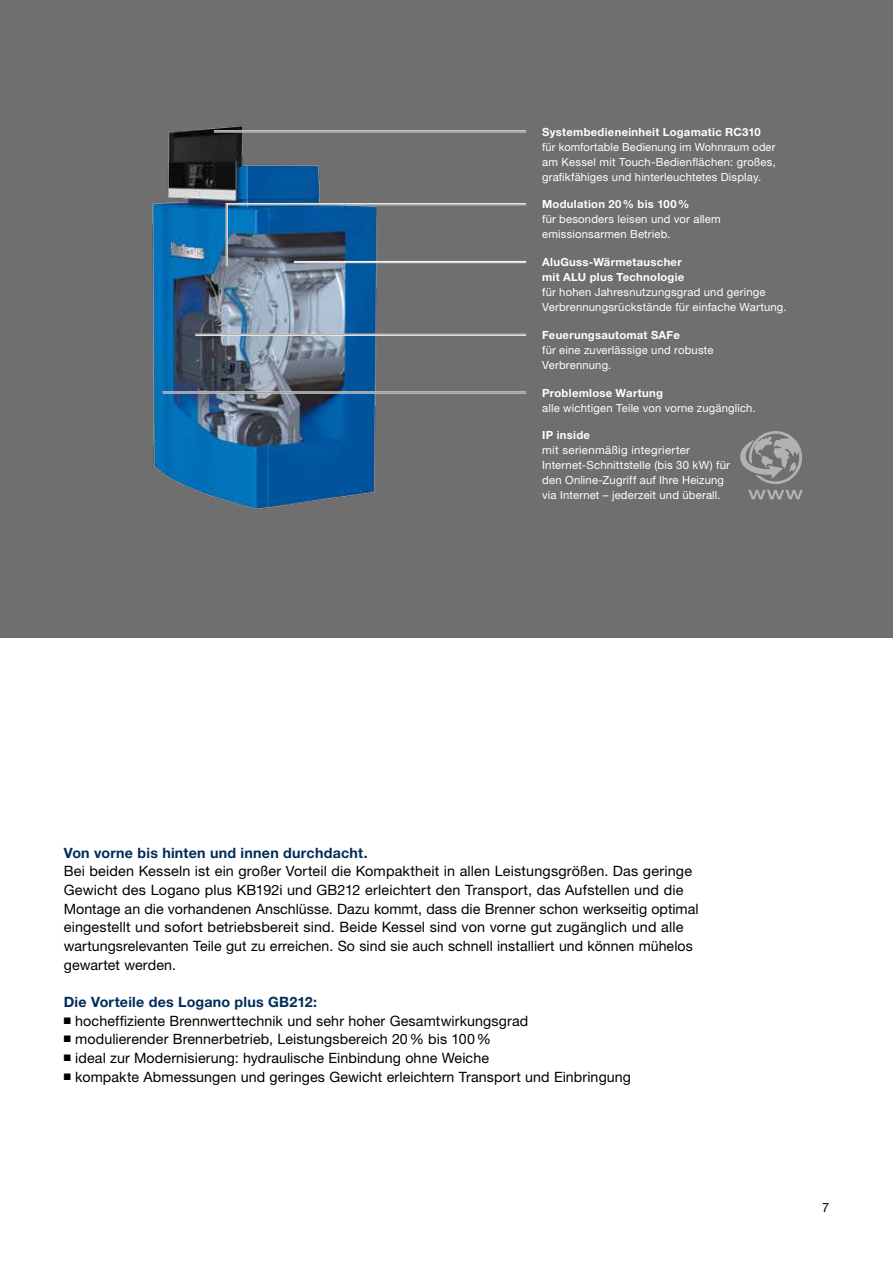
<style>
.page{position:relative;width:893px;height:1263px;background:#fff}
.page>*{position:absolute;margin:0;border:0;box-sizing:border-box;transform-origin:0 0}
.t1{font:14.25px/18.6px "Helvetica Neue LT Pro";letter-spacing:.01em;color:#000}
.t2{font:700 14.25px "Helvetica Neue LT Pro";letter-spacing:.015em;color:#002d5a}
.t3{font:12.75px "Helvetica Neue LT Pro";color:#000}
.t4{font:11.25px/15px "Helvetica Neue LT Pro";letter-spacing:.015em;color:#fff}
.t5{font:700 11.25px/15px "Helvetica Neue LT Pro";letter-spacing:.025em;color:#fff}
</style>
<div class="page">
<div style="left:0;top:0;width:893px;height:638px;background:#706f6f"></div>
<img style="left:152px;top:125px;width:254px;height:384px">
<svg style="left:225px;top:202px;width:302px;height:66px"></svg>
<hr style="left:214px;top:130px;width:312px;height:2px;background:#000">
<hr style="left:214px;top:130px;width:312px;height:1px;background:#fff">
<hr style="left:214px;top:132px;width:312px;height:1px;background:#fff">
<hr style="left:294px;top:261px;width:232px;height:1px;background:#fff">
<hr style="left:294px;top:262px;width:232px;height:1px;background:#fff">
<hr style="left:195px;top:334px;width:331px;height:1px;background:#fff">
<hr style="left:195px;top:335px;width:331px;height:1px;background:#fff">
<hr style="left:163px;top:392px;width:363px;height:1px;background:#fff">
<hr style="left:163px;top:393px;width:363px;height:1px;background:#fff">
<svg style="left:748px;top:490px;width:55px;height:9px"></svg>
<svg style="left:740px;top:431px;width:62px;height:53px"></svg>
<p class="t5" style="left:542px;top:124px;width:220px">Systembedieneinheit Logamatic RC310</p>
<p class="t4" style="left:542px;top:139px;width:235px;text-align:justify">für komfortable Bedienung im Wohnraum oder am Kessel mit Touch-Bedienflächen: großes, grafikfähiges und hinterleuchtetes Display.</p>
<p class="t5" style="left:542px;top:197px;width:149px">Modulation 20% bis 100%</p>
<p class="t4" style="left:542px;top:212px;width:180px">für besonders leisen und vor allem emissionsarmen Betrieb.</p>
<p class="t5" style="left:542px;top:254px;width:144px">AluGuss-Wärmetauscher mit ALU plus Technologie</p>
<p class="t4" style="left:542px;top:284px;width:246px">für hohen Jahresnutzungsgrad und geringe<br>Verbrennungsrückstände für einfache Wartung.</p>
<p class="t5" style="left:542px;top:327px;width:139px">Feuerungsautomat SAFe</p>
<p class="t4" style="left:542px;top:342px;width:173px">für eine zuverlässige und robuste<br>Verbrennung.</p>
<p class="t5" style="left:542px;top:385px;width:122px">Problemlose Wartung</p>
<p class="t4" style="left:542px;top:400px;width:215px">alle wichtigen Teile von vorne zugänglich.</p>
<p class="t5" style="left:542px;top:427px;width:49px">IP inside</p>
<p class="t4" style="left:542px;top:443px;width:189px">mit serienmäßig integrierter Internet-Schnittstelle (bis 30 kW) für den Online-Zugriff auf Ihre Heizung via Internet – jederzeit und überall.</p>
<p class="t2" style="left:64px;top:844px;width:305px">Von vorne bis hinten und innen durchdacht.</p>
<p class="t1" style="left:64px;top:862px;width:636px">Bei beiden Kesseln ist ein großer Vorteil die Kompaktheit in allen Leistungsgrößen. Das geringe Gewicht des Logano plus KB192i und GB212 erleichtert den Transport, das Aufstellen und die Montage an die vorhandenen Anschlüsse. Dazu kommt, dass die Brenner schon werkseitig optimal eingestellt und sofort betriebsbereit sind. Beide Kessel sind von vorne gut zugänglich und alle wartungsrelevanten Teile gut zu erreichen. So sind sie auch schnell installiert und können mühelos gewartet werden.</p>
<p class="t2" style="left:64px;top:993px;width:255px">Die Vorteile des Logano plus GB212:</p>
<p class="t1" style="left:64px;top:1011px;width:466px">■ hocheffiziente Brennwerttechnik und sehr hoher Gesamtwirkungsgrad</p>
<p class="t1" style="left:64px;top:1029px;width:429px">■ modulierender Brennerbetrieb, Leistungsbereich 20% bis 100%</p>
<p class="t1" style="left:64px;top:1048px;width:427px">■ ideal zur Modernisierung: hydraulische Einbindung ohne Weiche</p>
<p class="t1" style="left:64px;top:1067px;width:569px">■ kompakte Abmessungen und geringes Gewicht erleichtern Transport und Einbringung</p>
<p class="t3" style="left:822px;top:1199px;width:9px">7</p>
</div>
